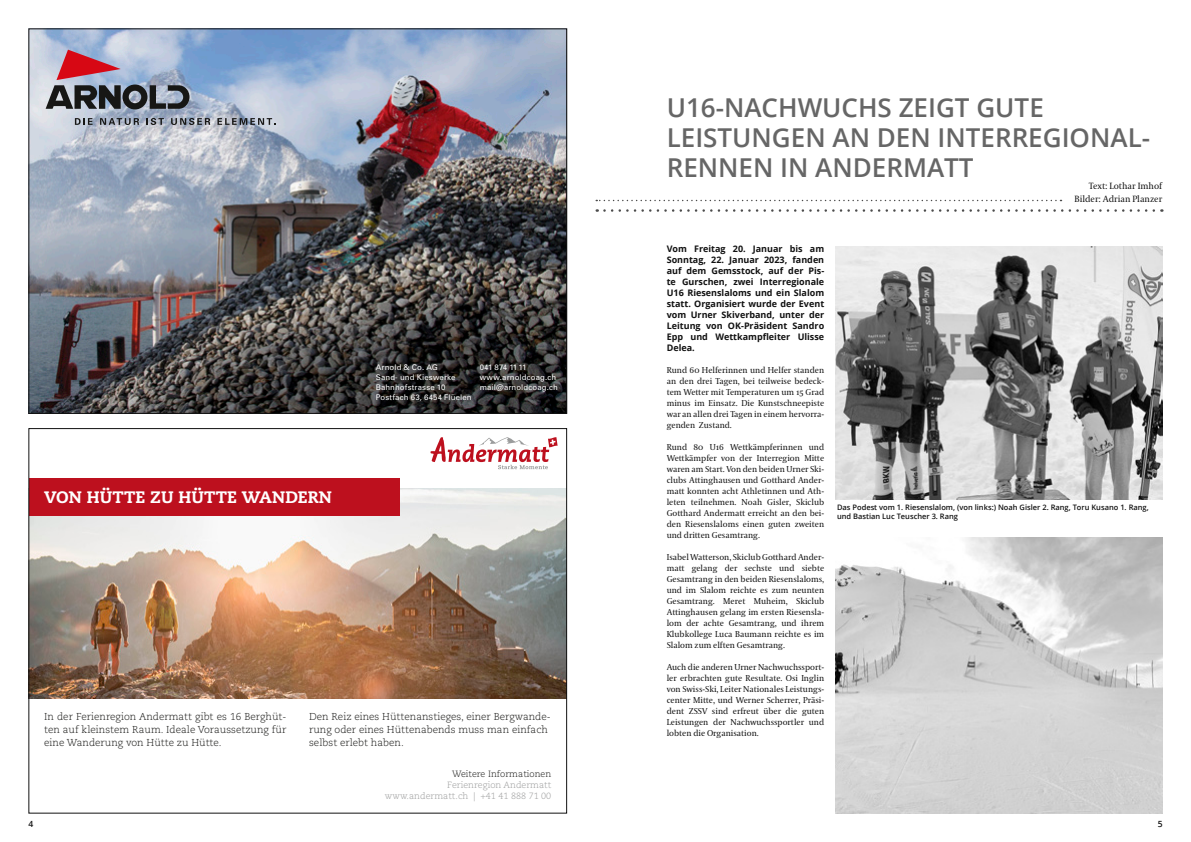
<style>
.page{position:relative;width:1191px;height:842px;background:#fff}
.page>*{position:absolute;margin:0;border:0;box-sizing:border-box;transform-origin:0 0}
.Hauptitel{font:600 26px/30px "Open Sans";color:#666}
.t1{font:800 16.6px "Caecilia LT Std";color:#fff}
.t2{font:300 10px/13.1px "Caecilia LT Std";color:#171715;text-align:justify}
.Untertitel{font:700 9px/11px "Open Sans";color:#111;text-align:justify}
.t3{font:300 9px/11.1px "Caecilia LT Std";color:#9b9c9c;text-align:right}
.Hauptitel-2{font:9px "Coranto 2";color:#111}
.Grundschrift{font:8.5px/11px "Coranto 2";color:#111;text-align:justify}
.t4{font:600 8.5px "Open Sans";color:#111}
.t5{font:7.8px/10.1px "Univers";letter-spacing:.015em;color:#fff}
.Legende{font:600 7.5px/9px "Open Sans";color:#111}
.s1{color:#171715}
</style>
<div class="page">
<img style="left:30px;top:30px;width:535px;height:382px">
<svg style="left:75px;top:118px;width:18px;height:7px"></svg>
<svg style="left:100px;top:118px;width:39px;height:7px"></svg>
<svg style="left:146px;top:118px;width:18px;height:7px"></svg>
<svg style="left:171px;top:118px;width:39px;height:7px"></svg>
<svg style="left:217px;top:118px;width:58px;height:7px"></svg>
<svg style="left:46px;top:50px;width:143px;height:59px;background:#8f8494"></svg>
<svg style="left:597px;top:209px;width:556px;height:3px"></svg>
<svg style="left:596px;top:200px;width:465px;height:1px"></svg>
<img style="left:836px;top:247px;width:326px;height:252px">
<img style="left:30px;top:488px;width:535px;height:210px">
<div style="left:29px;top:478px;width:370px;height:38px;background:#bd101e"></div>
<svg style="left:548px;top:437px;width:9px;height:10px"></svg>
<svg style="left:430px;top:437px;width:125px;height:32px"></svg>
<img style="left:835px;top:538px;width:327px;height:276px">
<p class="t1" style="left:44px;top:487px;width:289px">VON HÜTTE ZU HÜTTE WANDERN</p>
<p class="t5" style="left:376px;top:362px;width:97px">Arnold &amp; Co. AG<br>Sand- und Kieswerke<br>Bahnhofstrasse 10<br>Postfach 63, 6454 Flüelen</p>
<p class="t5" style="left:480px;top:362px;width:80px">041 874 11 11 www.arnoldcoag.ch mail@arnoldcoag.ch</p>
<p class="t2" style="left:44px;top:710px;width:244px">In der Ferienregion Andermatt gibt es 16 Berghüt&shy;ten auf kleinstem Raum. Ideale Voraussetzung für eine Wanderung von Hütte zu Hütte.</p>
<p class="t2" style="left:309px;top:710px;width:243px;text-align:left">Den Reiz eines Hüttenanstieges, einer Bergwande&shy;rung oder eines Hüttenabends muss man einfach selbst erlebt haben.</p>
<p class="t3" style="left:385px;top:768px;width:168px"><span class="s1">Weitere Informationen<br></span>Ferienregion Andermatt www.andermatt.ch | +41 41 888 71 00</p>
<p class="Hauptitel" style="left:666px;top:92px;width:485px">U16-NACHWUCHS ZEIGT GUTE<br>LEISTUNGEN AN DEN INTERREGIONAL-<br>RENNEN IN ANDERMATT</p>
<p class="Hauptitel-2" style="left:1088px;top:180px;width:75px">Text: Lothar Imhof</p>
<p class="Hauptitel-2" style="left:1074px;top:193px;width:89px">Bilder: Adrian Planzer</p>
<p class="Untertitel" style="left:666px;top:243px;width:159px">Vom Freitag 20. Januar bis am Sonntag, 22. Januar 2023, fanden auf dem Gemsstock, auf der Pis&shy;te Gurschen, zwei Interregionale U16 Riesenslaloms und ein Slalom statt. Organisiert wurde der Event vom Urner Skiverband, unter der Leitung von OK-Präsident Sandro Epp und Wettkampfleiter Ulisse Delea.</p>
<p class="Grundschrift" style="left:666px;top:365px;width:159px">Rund 60 Helferinnen und Helfer standen an den drei Tagen, bei teilweise bedeck&shy;tem Wetter mit Temperaturen um 15 Grad minus im Einsatz. Die Kunstschneepiste war an allen drei Tagen in einem hervorra&shy;genden Zustand.</p>
<p class="Grundschrift" style="left:666px;top:442px;width:159px">Rund 80 U16 Wettkämpferinnen und Wettkämpfer von der Interregion Mitte waren am Start. Von den beiden Urner Ski&shy;clubs Attinghausen und Gotthard Ander&shy;matt konnten acht Athletinnen und Ath&shy;leten teilnehmen. Noah Gisler, Skiclub Gotthard Andermatt erreicht an den bei&shy;den Riesenslaloms einen guten zweiten und dritten Gesamtrang.</p>
<p class="Grundschrift" style="left:666px;top:552px;width:159px">Isabel Watterson, Skiclub Gotthard Ander&shy;matt gelang der sechste und siebte Gesamtrang in den beiden Riesenslaloms, und im Slalom reichte es zum neunten Gesamtrang. Meret Muheim, Skiclub Attinghausen gelang im ersten Riesensla&shy;lom der achte Gesamtrang, und ihrem Klubkollege Luca Baumann reichte es im Slalom zum elften Gesamtrang.</p>
<p class="Grundschrift" style="left:666px;top:662px;width:159px">Auch die anderen Urner Nachwuchssport&shy;ler erbrachten gute Resultate. Osi Inglin von Swiss-Ski, Leiter Nationales Leistungs&shy;center Mitte, und Werner Scherrer, Präsi&shy;dent ZSSV sind erfreut über die guten Leistungen der Nachwuchssportler und lobten die Organisation.</p>
<p class="Legende" style="left:837px;top:502px;width:313px">Das Podest vom 1. Riesenslalom, (von links:) Noah Gisler 2. Rang, Toru Kusano 1. Rang, und Bastian Luc Teuscher 3. Rang</p>
<p class="t4" style="left:28px;top:818px;width:6px">4</p>
<p class="t4" style="left:1157px;top:818px;width:6px">5</p>
</div>
